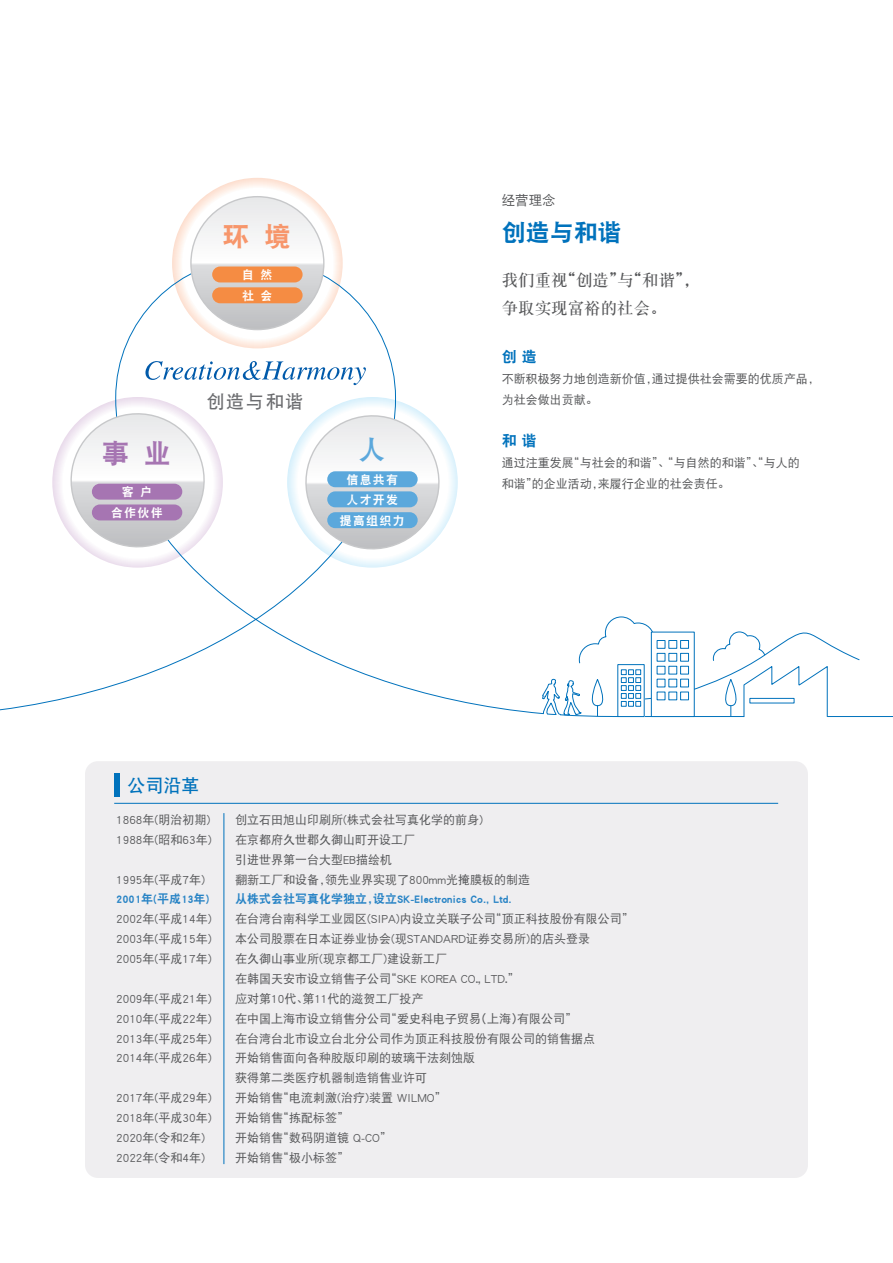
<style>
.page{position:relative;width:893px;height:1263px;background:#fff}
.page>*{position:absolute;margin:0;border:0;box-sizing:border-box;transform-origin:0 0}
.t1{font:27px "DF Hei GB W9";color:#f7966b}
.t2{font:27px "DF Hei GB W9";color:#a675b2}
.t3{font:27px "DF Hei GB W9";color:#5ba8dc}
.t4{font:24px "DF Hei GB W9";color:#0072bc}
.t5{font:18px "DF Hei GB W7";letter-spacing:.1em;color:#6c6d70}
.t6{font:18px "DF Hei GB W7";color:#0072bc}
.t7{font:16.5px/28.5px "DF Song GB W7";color:#57585a}
.t8{font:15px "DF Hei GB W9";color:#0072bc}
.t9{font:13.5px "DF Hei GB W5";color:#57585a}
.t10{font:12px/19.8px "DF Hei GB W5";color:#57585a}
.t11{font:12px "DF Hei GB W9";color:#2783c5}
.t12{font:12px/20.9px "DF Hei GB W9";letter-spacing:.1em;color:#fff;text-align:center}
</style>
<div class="page">
<div style="left:85px;top:761px;width:723px;height:417px;background:#efeef0;border-radius:13px"></div>
<hr style="left:114px;top:803px;width:664px;height:1px;background:#0072bc">
<hr style="left:224px;top:813px;width:1px;height:351px;background:#0072bc">
<div style="left:114px;top:773px;width:5px;height:24px;background:#0072bc"></div>
<hr style="left:827px;top:716px;width:66px;height:1px;background:#0072bc">
<svg style="left:172px;top:178px;width:171px;height:170px"></svg>
<svg style="left:0;top:257px;width:542px;height:457px"></svg>
<svg style="left:191px;top:197px;width:133px;height:133px"></svg>
<div style="left:212px;top:266px;width:91px;height:16px;background:#f58c43;border-radius:8px"></div>
<div style="left:212px;top:287px;width:91px;height:16px;background:#f58c43;border-radius:8px"></div>
<svg style="left:60px;top:404px;width:155px;height:154px"></svg>
<div style="left:92px;top:484px;width:90px;height:16px;background:#a675b2;border-radius:8px"></div>
<div style="left:92px;top:504px;width:90px;height:16px;background:#a675b2;border-radius:8px"></div>
<svg style="left:542px;top:616px;width:318px;height:101px"></svg>
<div style="left:750px;top:698px;width:44px;height:5px;background:#fff"></div>
<div style="left:749px;top:698px;width:45px;height:5px;border:1px solid #0072bc"></div>
<div style="left:657px;top:640px;width:8px;height:8px;background:#fff"></div>
<div style="left:657px;top:640px;width:8px;height:9px;border:1px solid #0072bc"></div>
<div style="left:669px;top:640px;width:8px;height:8px;background:#fff"></div>
<div style="left:668px;top:640px;width:9px;height:9px;border:1px solid #0072bc"></div>
<div style="left:681px;top:640px;width:7px;height:8px;background:#fff"></div>
<div style="left:680px;top:640px;width:9px;height:9px;border:1px solid #0072bc"></div>
<div style="left:657px;top:653px;width:8px;height:8px;background:#fff"></div>
<div style="left:657px;top:653px;width:8px;height:9px;border:1px solid #0072bc"></div>
<div style="left:669px;top:653px;width:8px;height:8px;background:#fff"></div>
<div style="left:668px;top:653px;width:9px;height:9px;border:1px solid #0072bc"></div>
<div style="left:681px;top:653px;width:7px;height:8px;background:#fff"></div>
<div style="left:680px;top:653px;width:9px;height:9px;border:1px solid #0072bc"></div>
<div style="left:657px;top:666px;width:8px;height:8px;background:#fff"></div>
<div style="left:669px;top:666px;width:8px;height:8px;background:#fff"></div>
<div style="left:681px;top:666px;width:7px;height:8px;background:#fff"></div>
<div style="left:680px;top:666px;width:9px;height:8px;border:1px solid #0072bc"></div>
<div style="left:657px;top:679px;width:8px;height:8px;background:#fff"></div>
<div style="left:669px;top:679px;width:8px;height:8px;background:#fff"></div>
<div style="left:681px;top:679px;width:7px;height:8px;background:#fff"></div>
<div style="left:680px;top:679px;width:9px;height:8px;border:1px solid #0072bc"></div>
<div style="left:657px;top:692px;width:8px;height:8px;background:#fff"></div>
<div style="left:669px;top:692px;width:8px;height:8px;background:#fff"></div>
<div style="left:681px;top:692px;width:7px;height:8px;background:#fff"></div>
<div style="left:680px;top:692px;width:9px;height:8px;border:1px solid #0072bc"></div>
<svg style="left:145px;top:361px;width:221px;height:24px"></svg>
<svg style="left:297px;top:406px;width:151px;height:152px"></svg>
<div style="left:327px;top:471px;width:91px;height:16px;background:#5ba8dc;border-radius:8px"></div>
<div style="left:327px;top:491px;width:91px;height:16px;background:#5ba8dc;border-radius:8px"></div>
<div style="left:327px;top:512px;width:91px;height:16px;background:#5ba8dc;border-radius:8px"></div>
<h1 class="t2" style="left:102px;top:439px;width:70px">事 业</h1>
<p class="t12" style="left:111px;top:481px;width:53px">客 户<br>合作伙伴</p>
<h1 class="t1" style="left:223px;top:222px;width:70px">环 境</h1>
<p class="t12" style="left:242px;top:264px;width:32px;text-align:left">自 然社 会</p>
<h3 class="t5" style="left:206px;top:392px;width:99px">创造与和谐</h3>
<h1 class="t3" style="left:358px;top:435px;width:29px">人</h1>
<p class="t12" style="left:340px;top:469px;width:66px;line-height:20.4px">信息共有人才开发提高组织力</p>
<p class="t9" style="left:502px;top:193px;width:55px">经营理念</p>
<h2 class="t4" style="left:502px;top:219px;width:121px">创造与和谐</h2>
<h3 class="t7" style="left:502px;top:265px;width:199px">我们重视“创造”与“和谐”，争取实现富裕的社会。</h3>
<p class="t8" style="left:502px;top:349px;width:36px">创 造</p>
<p class="t10" style="left:502px;top:368px;width:320px;line-height:21px">不断积极努力地创造新价值，通过提供社会需要的优质产品，为社会做出贡献。</p>
<p class="t8" style="left:502px;top:433px;width:36px">和 谐</p>
<p class="t10" style="left:502px;top:452px;width:299px;line-height:21px">通过注重发展“与社会的和谐”、“与自然的和谐”、“与人的和谐”的企业活动，来履行企业的社会责任。</p>
<h3 class="t6" style="left:127px;top:775px;width:73px">公司沿革</h3>
<p class="t10" style="left:116px;top:809px;width:97px">1868年(明治初期)<br>1988年(昭和63年)</p>
<p class="t10" style="left:116px;top:869px;width:90px">1995年(平成7年)</p>
<p class="t11" style="left:116px;top:893px;width:95px">2001年(平成13年)</p>
<p class="t10" style="left:116px;top:909px;width:97px;text-align:justify">2002年(平成14年)<br>2003年(平成15年)<br>2005年(平成17年)</p>
<p class="t10" style="left:116px;top:988px;width:97px;text-align:justify">2009年(平成21年)<br>2010年(平成22年)<br>2013年(平成25年)<br>2014年(平成26年)</p>
<p class="t10" style="left:116px;top:1088px;width:97px">2017年(平成29年)<br>2018年(平成30年)<br>2020年(令和2年)<br>2022年(令和4年)</p>
<p class="t10" style="left:235px;top:809px;width:297px">创立石田旭山印刷所(株式会社写真化学的前身)<br>在京都府久世郡久御山町开设工厂<br>引进世界第一台大型EB描绘机<br>翻新工厂和设备，领先业界实现了800mm光掩膜板的制造</p>
<p class="t11" style="left:235px;top:892px;width:278px">从株式会社写真化学独立，设立SK-Electronics Co., Ltd.</p>
<p class="t10" style="left:235px;top:909px;width:400px">在台湾台南科学工业园区(SIPA)内设立关联子公司“顶正科技股份有限公司”本公司股票在日本证券业协会(现STANDARD证券交易所)的店头登录<br>在久御山事业所(现京都工厂)建设新工厂<br>在韩国天安市设立销售子公司“SKE KOREA CO., LTD.”<br>应对第10代、第11代的滋贺工厂投产<br>在中国上海市设立销售分公司“爱史科电子贸易（上海）有限公司”<br>在台湾台北市设立台北分公司作为顶正科技股份有限公司的销售据点<br>开始销售面向各种胶版印刷的玻璃干法刻蚀版<br>获得第二类医疗机器制造销售业许可<br>开始销售“电流刺激(治疗)装置 WILMO”<br>开始销售“拣配标签”<br>开始销售“数码阴道镜 Q-CO”<br>开始销售“极小标签”</p>
</div>
